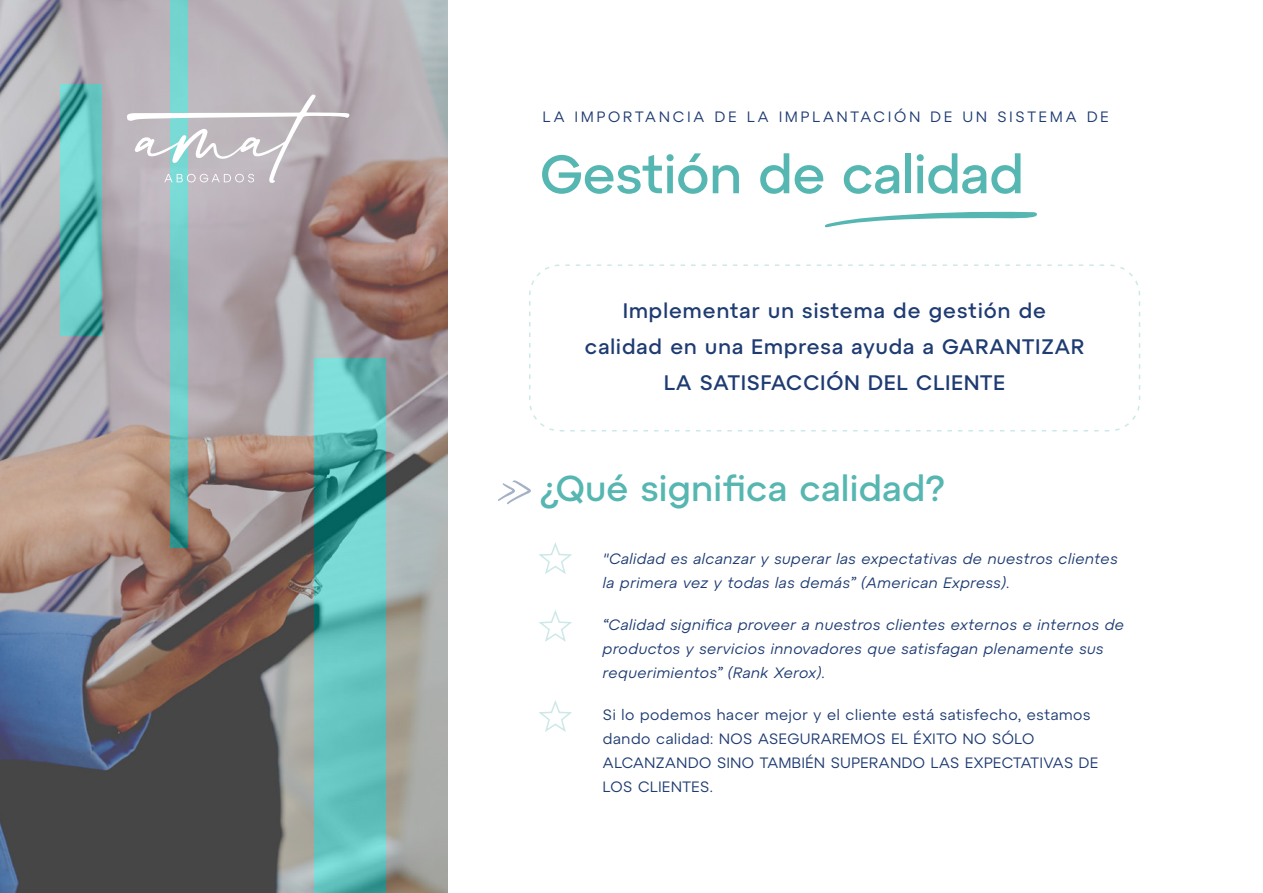
<style>
.page{position:relative;width:1263px;height:893px;background:#fff}
.page>*{position:absolute;margin:0;border:0;box-sizing:border-box;transform-origin:0 0}
.t1{font:500 54px "Atyp Text";color:#56b6b1}
.t2{font:500 36px "Atyp Text";letter-spacing:.02em;color:#56b6b1}
.t3{font:500 21px/36px "Atyp Text";letter-spacing:.05em;color:#1e3b72;text-align:center}
.t4{font:italic 15px/24px "Atyp Text";letter-spacing:.04em;color:#1e3b72}
.t5{font:15px/24px "Atyp Text";letter-spacing:.04em;color:#1e3b72}
.t6{font:15px "Atyp Text";letter-spacing:.2em;color:#1e3b72}
</style>
<div class="page">
<img style="left:0;top:0;width:447px;height:893px">
<svg style="left:314px;top:358px;width:72px;height:535px;background:#5dbdb8"></svg>
<svg style="left:170px;top:0;width:18px;height:548px;background:#66c6c1"></svg>
<svg style="left:60px;top:84px;width:42px;height:252px;background:#61c1bc"></svg>
<div style="left:529px;top:264px;width:611px;height:167px;border:2px dashed #cce9e8;border-radius:30px"></div>
<svg style="left:127px;top:94px;width:222px;height:89px;background:#bebdc2"></svg>
<svg style="left:825px;top:211px;width:212px;height:17px"></svg>
<svg style="left:539px;top:542px;width:33px;height:32px"></svg>
<svg style="left:539px;top:610px;width:33px;height:32px"></svg>
<svg style="left:539px;top:700px;width:33px;height:32px"></svg>
<svg style="left:498px;top:480px;width:33px;height:24px"></svg>
<p class="t6" style="left:543px;top:105px;width:567px">LA IMPORTANCIA DE LA IMPLANTACIÓN DE UN SISTEMA DE</p>
<h1 class="t1" style="left:540px;top:133px;width:485px">Gestión de calidad</h1>
<h3 class="t3" style="left:585px;top:291px;width:501px">Implementar un sistema de gestión de calidad en una Empresa ayuda a GARANTIZAR<br>LA SATISFACCIÓN DEL CLIENTE</h3>
<h2 class="t2" style="left:540px;top:460px;width:407px">¿Qué significa calidad?</h2>
<p class="t4" style="left:603px;top:546px;width:516px">"Calidad es alcanzar y superar las expectativas de nuestros clientes la primera vez y todas las demás” (American Express).</p>
<p class="t4" style="left:603px;top:612px;width:523px">“Calidad significa proveer a nuestros clientes externos e internos de productos y servicios innovadores que satisfagan plenamente sus requerimientos” (Rank Xerox).</p>
<p class="t5" style="left:603px;top:702px;width:497px">Si lo podemos hacer mejor y el cliente está satisfecho, estamos dando calidad: NOS ASEGURAREMOS EL ÉXITO NO SÓLO ALCANZANDO SINO TAMBIÉN SUPERANDO LAS EXPECTATIVAS DE LOS CLIENTES.</p>
</div>
